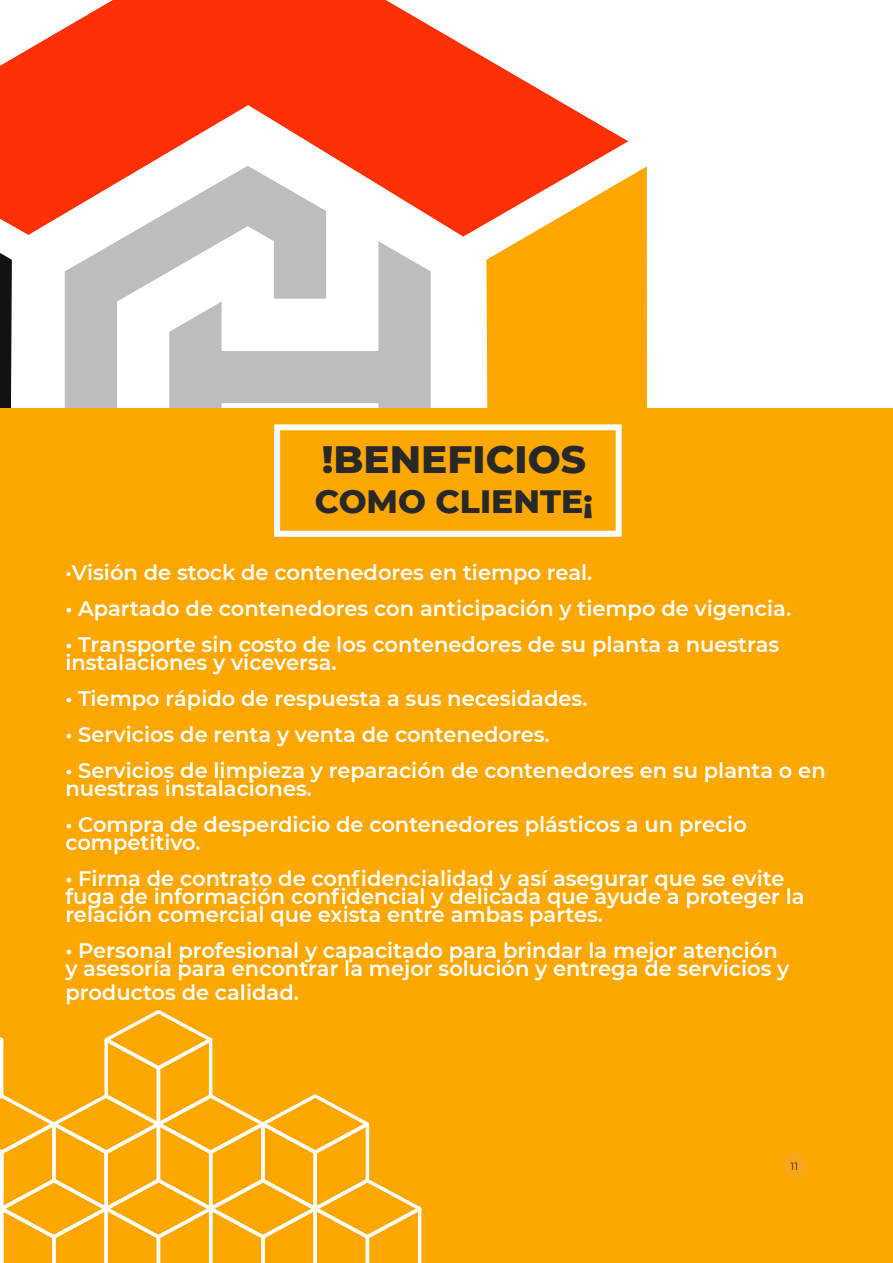
<style>
.page{position:relative;width:893px;height:1263px;background:#fff}
.page>*{position:absolute;margin:0;border:0;box-sizing:border-box;transform-origin:0 0}
.t1{font:800 39px "Montserrat";color:#292829}
.t2{font:800 33px "Montserrat";color:#292829}
.t3{font:600 21px/18px "Montserrat";color:#fff}
.t4{font:10.5px "Montserrat";color:#292829}
.s1{font-weight:500}
</style>
<div class="page">
<svg style="left:0;top:253px;width:65px;height:155px"></svg>
<svg style="left:326px;top:166px;width:321px;height:242px;fill:#ffa600"></svg>
<svg style="left:0;top:0;width:628px;height:237px;fill:#ff3003"></svg>
<svg style="left:326px;top:241px;width:105px;height:167px;fill:#bdbdbd"></svg>
<svg style="left:65px;top:166px;width:261px;height:242px;fill:#bdbdbd"></svg>
<div style="left:0;top:408px;width:893px;height:855px;background:#fea701"></div>
<svg style="left:0;top:1010px;width:422px;height:253px"></svg>
<div style="left:274px;top:424px;width:348px;height:113px;border:6px solid #fff"></div>
<div style="left:782px;top:1152px;width:26px;height:26px;background:#faa61a;border-radius:50%"></div>
<h1 class="t1" style="left:322px;top:431px;width:266px">!BENEFICIOS</h1>
<h2 class="t2" style="left:315px;top:477px;width:280px">COMO CLIENTE¡</h2>
<p class="t3" style="left:65px;top:562px;width:528px"><span class="s1">•</span>Visión de stock de contenedores en tiempo real.</p>
<p class="t3" style="left:65px;top:598px;width:727px">• Apartado de contenedores con anticipación y tiempo de vigencia.</p>
<p class="t3" style="left:65px;top:634px;width:715px">• Transporte sin costo de los contenedores de su planta a nuestras instalaciones y viceversa.</p>
<p class="t3" style="left:65px;top:688px;width:524px">• Tiempo rápido de respuesta a sus necesidades.</p>
<p class="t3" style="left:65px;top:724px;width:486px">• Servicios de renta y venta de contenedores.</p>
<p class="t3" style="left:65px;top:760px;width:762px">• Servicios de limpieza y reparación de contenedores en su planta o en nuestras instalaciones.</p>
<p class="t3" style="left:65px;top:814px;width:683px">• Compra de desperdicio de contenedores plásticos a un precio competitivo.</p>
<p class="t3" style="left:65px;top:868px;width:741px">• Firma de contrato de confidencialidad y así asegurar que se evite fuga de información confidencial y delicada que ayude a proteger la relación comercial que exista entre ambas partes.</p>
<p class="t3" style="left:65px;top:940px;width:725px">• Personal profesional y capacitado para brindar la mejor atención y asesoría para encontrar la mejor solución y entrega de servicios y</p>
<p class="t3" style="left:65px;top:982px;width:235px">productos de calidad.</p>
<p class="t4" style="left:791px;top:1159px;width:9px">11</p>
</div>
